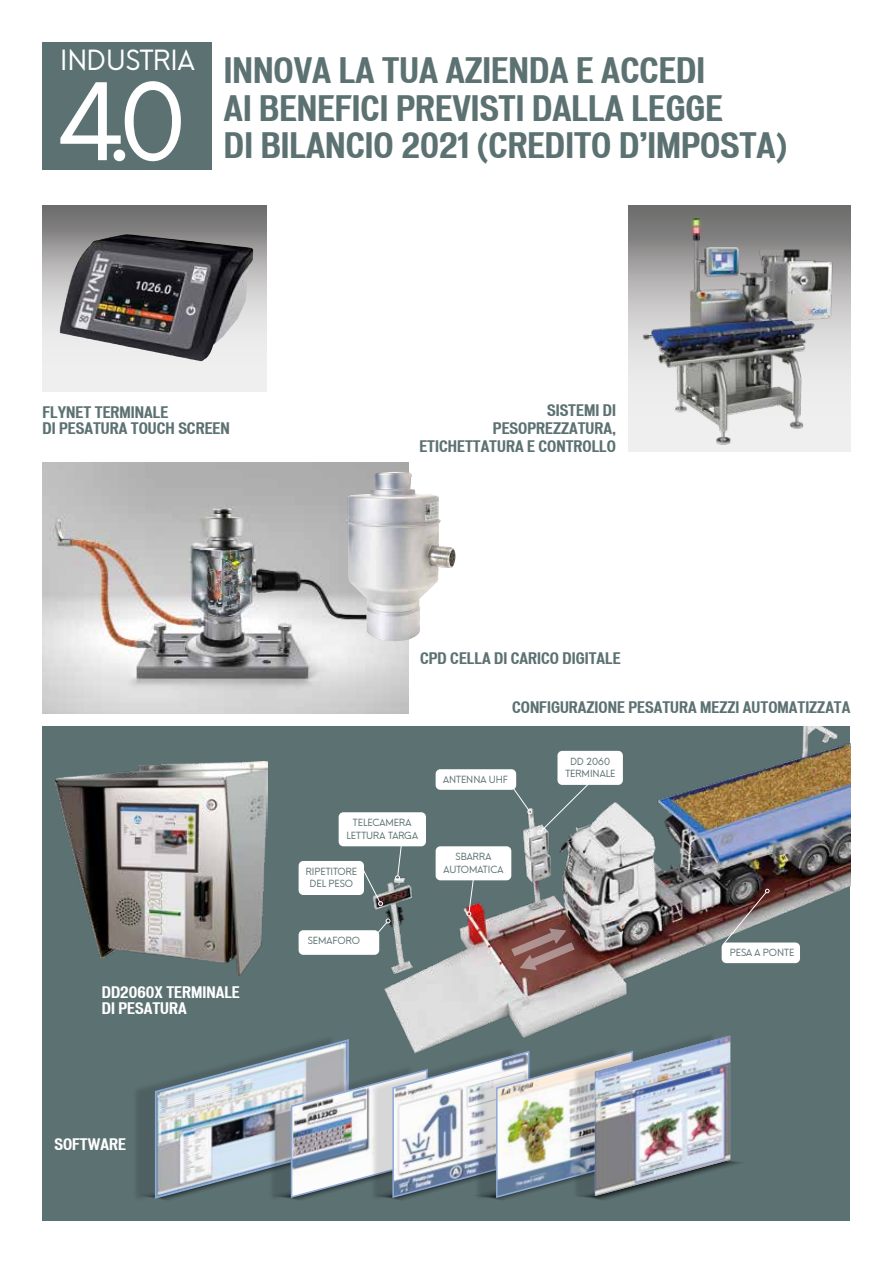
<style>
.page{position:relative;width:893px;height:1263px;background:#fff}
.page>*{position:absolute;margin:0;border:0;box-sizing:border-box;transform-origin:0 0}
.t1{font:103.95px "Neue Hans Kendrick";color:#fff}
.t2{font:700 condensed 33px/37.5px "Vonnes";color:#5c7172}
.t3{font:26.55px "Neue Hans Kendrick";color:#fff}
.t4{font:700 condensed 15px/18px "Vonnes";color:#5c7172;text-align:right}
.t5{font:700 condensed 15px/16.5px "Vonnes";color:#fff}
.t6{font:9.45px/12.6px "Neue Hans Kendrick";color:#5c7172;text-align:center}
</style>
<div class="page">
<div style="left:42px;top:726px;width:808px;height:494px;background:#5c7172"></div>
<img style="left:137px;top:1043px;width:604px;height:157px">
<img style="left:595px;top:1101px;width:135px;height:95px">
<img style="left:316px;top:726px;width:534px;height:375px">
<svg style="left:722px;top:889px;width:47px;height:56px"></svg>
<svg style="left:509px;top:923px;width:68px;height:53px;background:#865854"></svg>
<svg style="left:373px;top:918px;width:18px;height:20px"></svg>
<svg style="left:466px;top:880px;width:9px;height:36px"></svg>
<svg style="left:359px;top:862px;width:24px;height:44px"></svg>
<svg style="left:395px;top:846px;width:8px;height:34px"></svg>
<svg style="left:510px;top:781px;width:82px;height:54px"></svg>
<div style="left:299px;top:930px;width:80px;height:25px;background:#fff;border-radius:5px"></div>
<div style="left:339px;top:812px;width:87px;height:34px;background:#fff;border-radius:5px"></div>
<div style="left:299px;top:861px;width:65px;height:34px;background:#fff;border-radius:5px"></div>
<div style="left:436px;top:846px;width:75px;height:34px;background:#fff;border-radius:5px"></div>
<div style="left:436px;top:769px;width:80px;height:21px;background:#fff;border-radius:5px"></div>
<div style="left:557px;top:751px;width:66px;height:34px;background:#fff;border-radius:5px"></div>
<div style="left:722px;top:942px;width:78px;height:21px;background:#fff;border-radius:5px"></div>
<div style="left:43px;top:42px;width:169px;height:127px;background:#5c7172"></div>
<svg style="left:629px;top:206px;width:221px;height:245px"></svg>
<img style="left:640px;top:210px;width:199px;height:237px">
<img style="left:55px;top:762px;width:213px;height:214px">
<svg style="left:43px;top:206px;width:223px;height:186px;background:#8d8c8d"></svg>
<img style="left:80px;top:234px;width:46px;height:23px">
<img style="left:43px;top:463px;width:365px;height:250px">
<img style="left:346px;top:472px;width:73px;height:169px">
<h3 class="t3" style="left:60px;top:36px;width:136px">INDUSTRIA</h3>
<h1 class="t1" style="left:57px;top:28px;width:131px">4.0</h1>
<h2 class="t2" style="left:224px;top:52px;width:565px">INNOVA LA TUA AZIENDA E ACCEDI<br>AI BENEFICI PREVISTI DALLA LEGGE<br>DI BILANCIO 2021 (CREDITO D’IMPOSTA)</h2>
<p class="t4" style="left:43px;top:404px;width:189px;line-height:16.5px;text-align:left">FLYNET TERMINALE<br>DI PESATURA TOUCH SCREEN</p>
<p class="t4" style="left:419px;top:401px;width:198px">SISTEMI DI<br>PESOPREZZATURA,<br>ETICHETTATURA E CONTROLLO</p>
<p class="t5" style="left:102px;top:984px;width:140px">DD2060X TERMINALE<br>DI PESATURA</p>
<p class="t5" style="left:54px;top:1136px;width:73px">SOFTWARE</p>
<p class="t4" style="left:420px;top:649px;width:202px">CPD CELLA DI CARICO DIGITALE</p>
<p class="t4" style="left:512px;top:698px;width:340px">CONFIGURAZIONE PESATURA MEZZI AUTOMATIZZATA</p>
<p class="t6" style="left:346px;top:815px;width:73px">TELECAMERA<br>LETTURA TARGA</p>
<p class="t6" style="left:306px;top:864px;width:53px">RIPETITORE<br>DEL PESO</p>
<p class="t6" style="left:308px;top:933px;width:54px">SEMAFORO</p>
<p class="t6" style="left:443px;top:772px;width:66px">ANTENNA UHF</p>
<p class="t6" style="left:443px;top:849px;width:62px">SBARRA<br>AUTOMATICA</p>
<p class="t6" style="left:565px;top:754px;width:52px">DD 2060<br>TERMINALE</p>
<p class="t6" style="left:730px;top:945px;width:66px">PESA A PONTE</p>
</div>
